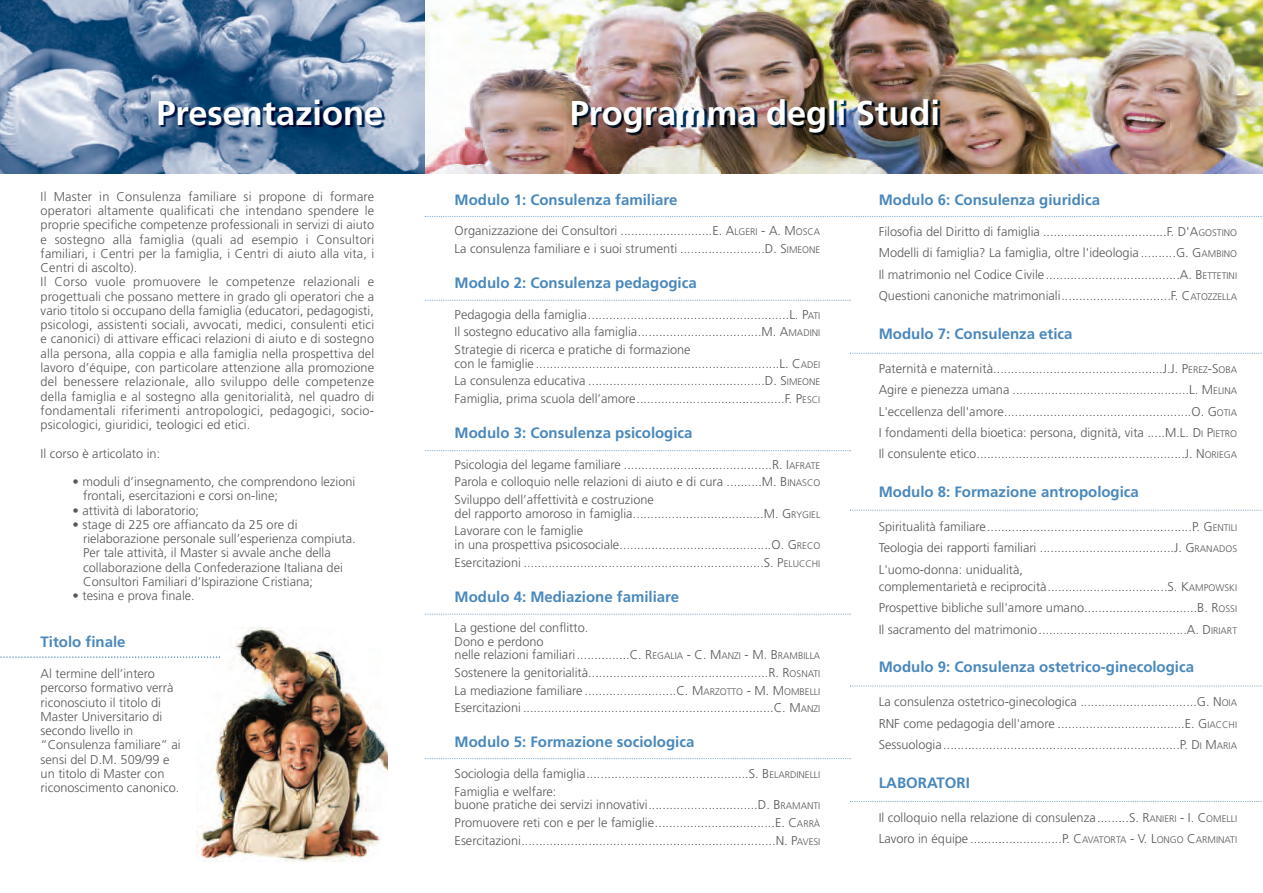
<style>
.page{position:relative;width:1263px;height:893px;background:#fff}
.page>*{position:absolute;margin:0;border:0;box-sizing:border-box;transform-origin:0 0}
.t1{font:700 34.5px "Frutiger";color:#fff}
.t2{font:700 15px "Frutiger";color:#4988bc}
.t3{font:300 12.75px/14.2px "Frutiger";color:#57585a}
.s1{font-size:9.6px}
</style>
<div class="page">
<img style="left:0;top:0;width:425px;height:173px">
<img style="left:425px;top:0;width:838px;height:173px">
<img style="left:152px;top:93px;width:285px;height:73px">
<img style="left:565px;top:93px;width:517px;height:73px">
<img style="left:197px;top:627px;width:191px;height:235px">
<svg style="left:0;top:656px;width:220px;height:2px"></svg>
<svg style="left:425px;top:216px;width:838px;height:1px"></svg>
<svg style="left:425px;top:300px;width:426px;height:1px"></svg>
<svg style="left:850px;top:353px;width:412px;height:1px"></svg>
<svg style="left:850px;top:510px;width:412px;height:1px"></svg>
<svg style="left:850px;top:686px;width:412px;height:1px"></svg>
<svg style="left:850px;top:801px;width:412px;height:1px"></svg>
<svg style="left:425px;top:450px;width:426px;height:1px"></svg>
<svg style="left:425px;top:614px;width:426px;height:1px"></svg>
<svg style="left:425px;top:758px;width:426px;height:1px"></svg>
<h1 class="t1" style="left:156px;top:99px;width:228px">Presentazione</h1>
<h1 class="t1" style="left:570px;top:99px;width:372px">Programma degli Studi</h1>
<p class="t3" style="left:41px;top:190px;width:335px">Il Master in Consulenza familiare si propone di formare operatori altamente qualificati che intendano spendere le proprie specifiche competenze professionali in servizi di aiuto e sostegno alla famiglia (quali ad esempio i Consultori familiari, i Centri per la famiglia, i Centri di aiuto alla vita, i Centri di ascolto).<br>Il Corso vuole promuovere le competenze relazionali e progettuali che possano mettere in grado gli operatori che a vario titolo si occupano della famiglia (educatori, pedagogisti, psicologi, assistenti sociali, avvocati, medici, consulenti etici e canonici) di attivare efficaci relazioni di aiuto e di sostegno alla persona, alla coppia e alla famiglia nella prospettiva del lavoro d’équipe, con particolare attenzione alla promozione del benessere relazionale, allo sviluppo delle competenze della famiglia e al sostegno alla genitorialità, nel quadro di fondamentali riferimenti antropologici, pedagogici, socio&shy;psicologici, giuridici, teologici ed etici.</p>
<p class="t3" style="left:41px;top:447px;width:121px">Il corso è articolato in:</p>
<p class="t3" style="left:83px;top:475px;width:274px;text-indent:-11px">• moduli d’insegnamento, che comprendono lezioni frontali, esercitazioni e corsi on-line;</p>
<p class="t3" style="left:73px;top:504px;width:128px">• attività di laboratorio;</p>
<p class="t3" style="left:83px;top:518px;width:274px;text-indent:-11px">• stage di 225 ore affiancato da 25 ore di rielaborazione personale sull’esperienza compiuta.<br>Per tale attività, il Master si avvale anche della collaborazione della Confederazione Italiana dei Consultori Familiari d’Ispirazione Cristiana;</p>
<p class="t3" style="left:73px;top:589px;width:124px">• tesina e prova finale.</p>
<p class="t2" style="left:41px;top:636px;width:86px">Titolo finale</p>
<p class="t3" style="left:41px;top:668px;width:141px">Al termine dell’intero percorso formativo verrà riconosciuto il titolo di<br>Master Universitario di secondo livello in “Consulenza familiare” ai sensi del D.M. 509/99 e un titolo di Master con riconoscimento canonico.</p>
<p class="t2" style="left:455px;top:194px;width:224px">Modulo 1: Consulenza familiare</p>
<p class="t3" style="left:455px;top:223px;width:367px;line-height:17.7px">Organizzazione dei Consultori ..........................E. A<span class="s1">LGERI</span> - A. M<span class="s1">OSCA<br></span>La consulenza familiare e i suoi strumenti ........................D. S<span class="s1">IMEONE</span></p>
<p class="t2" style="left:455px;top:277px;width:244px">Modulo 2: Consulenza pedagogica</p>
<p class="t3" style="left:455px;top:306px;width:367px;line-height:17.7px;text-align:justify">Pedagogia della famiglia.........................................................L. P<span class="s1">ATI </span>Il sostegno educativo alla famiglia...................................M. A<span class="s1">MADINI </span>Strategie di ricerca e pratiche di formazione</p>
<p class="t3" style="left:455px;top:355px;width:367px;line-height:17.7px;text-align:justify">con le famiglie .....................................................................L. C<span class="s1">ADEI </span>La consulenza educativa ..................................................D. S<span class="s1">IMEONE </span>Famiglia, prima scuola dell’amore..........................................F. P<span class="s1">ESCI</span></p>
<p class="t2" style="left:455px;top:427px;width:239px">Modulo 3: Consulenza psicologica</p>
<p class="t3" style="left:455px;top:456px;width:367px;line-height:17.7px;text-align:justify">Psicologia del legame familiare ..........................................R. I<span class="s1">AFRATE </span>Parola e colloquio nelle relazioni di aiuto e di cura ..........M. B<span class="s1">INASCO </span>Sviluppo dell’affettività e costruzione</p>
<p class="t3" style="left:455px;top:505px;width:367px;line-height:17.7px">del rapporto amoroso in famiglia.....................................M. G<span class="s1">RYGIEL<br></span>Lavorare con le famiglie</p>
<p class="t3" style="left:455px;top:537px;width:367px;line-height:17.7px">in una prospettiva psicosociale...........................................O. G<span class="s1">RECO<br></span>Esercitazioni ....................................................................S. P<span class="s1">ELUCCHI</span></p>
<p class="t2" style="left:455px;top:590px;width:226px">Modulo 4: Mediazione familiare</p>
<p class="t3" style="left:455px;top:622px;width:367px;line-height:13.5px">La gestione del conflitto.<br>Dono e perdono<br>nelle relazioni familiari...............C. R<span class="s1">EGALIA</span> - C. M<span class="s1">ANZI</span> - M. B<span class="s1">RAMBILLA</span></p>
<p class="t3" style="left:455px;top:665px;width:367px;line-height:17.7px;text-align:justify">Sostenere la genitorialità...................................................R. R<span class="s1">OSNATI </span>La mediazione familiare ..........................C. M<span class="s1">ARZOTTO</span> - M. M<span class="s1">OMBELLI </span>Esercitazioni .......................................................................C. M<span class="s1">ANZI</span></p>
<p class="t2" style="left:455px;top:736px;width:241px">Modulo 5: Formazione sociologica</p>
<p class="t3" style="left:455px;top:766px;width:367px;line-height:17.7px">Sociologia della famiglia..............................................S. B<span class="s1">ELARDINELLI<br></span>Famiglia e welfare:</p>
<p class="t3" style="left:455px;top:797px;width:367px;line-height:17.7px;text-align:justify">buone pratiche dei servizi innovativi...............................D. B<span class="s1">RAMANTI </span>Promuovere reti con e per le famiglie..................................E. C<span class="s1">ARRÀ </span>Esercitazioni........................................................................N. P<span class="s1">AVESI</span></p>
<p class="t2" style="left:879px;top:194px;width:223px">Modulo 6: Consulenza giuridica</p>
<p class="t3" style="left:879px;top:222px;width:360px;line-height:21.3px;text-align:justify">Filosofia del Diritto di famiglia ...................................F. D'A<span class="s1">GOSTINO </span>Modelli di famiglia? La famiglia, oltre l'ideologia ..........G. G<span class="s1">AMBINO </span>Il matrimonio nel Codice Civile......................................A. B<span class="s1">ETTETINI </span>Questioni canoniche matrimoniali...............................F. C<span class="s1">ATOZZELLA</span></p>
<p class="t2" style="left:879px;top:328px;width:195px">Modulo 7: Consulenza etica</p>
<p class="t3" style="left:879px;top:359px;width:360px;line-height:21.3px;text-align:justify">Paternità e maternità................................................J.J. P<span class="s1">EREZ</span>-S<span class="s1">OBA </span>Agire e pienezza umana ..................................................L. M<span class="s1">ELINA </span>L'eccellenza dell'amore.....................................................O. G<span class="s1">OTIA </span>I fondamenti della bioetica: persona, dignità, vita .....M.L. D<span class="s1">I</span> P<span class="s1">IETRO </span>Il consulente etico...........................................................J. N<span class="s1">ORIEGA</span></p>
<p class="t2" style="left:879px;top:486px;width:262px">Modulo 8: Formazione antropologica</p>
<p class="t3" style="left:879px;top:517px;width:360px;line-height:21.3px;text-align:justify">Spiritualità familiare..........................................................P. G<span class="s1">ENTILI </span>Teologia dei rapporti familiari ......................................J. G<span class="s1">RANADOS </span>L'uomo-donna: unidualità,</p>
<p class="t3" style="left:879px;top:577px;width:360px;line-height:21.3px;text-align:justify">complementarietà e reciprocità..................................S. K<span class="s1">AMPOWSKI </span>Prospettive bibliche sull'amore umano................................B. R<span class="s1">OSSI </span>Il sacramento del matrimonio..........................................A. D<span class="s1">IRIART</span></p>
<p class="t2" style="left:879px;top:661px;width:317px">Modulo 9: Consulenza ostetrico-ginecologica</p>
<p class="t3" style="left:879px;top:692px;width:360px;line-height:21.3px;text-align:justify">La consulenza ostetrico-ginecologica .................................G. N<span class="s1">OIA </span>RNF come pedagogia dell'amore ....................................E. G<span class="s1">IACCHI </span>Sessuologia...................................................................P. D<span class="s1">I</span> M<span class="s1">ARIA</span></p>
<p class="t2" style="left:879px;top:776px;width:93px">LABORATORI</p>
<p class="t3" style="left:879px;top:808px;width:360px;line-height:21.3px">Il colloquio nella relazione di consulenza.........S. R<span class="s1">ANIERI</span> - I. C<span class="s1">OMELLI<br></span>Lavoro in équipe ..........................P. C<span class="s1">AVATORTA</span> - V. L<span class="s1">ONGO</span> C<span class="s1">ARMINATI</span></p>
</div>
